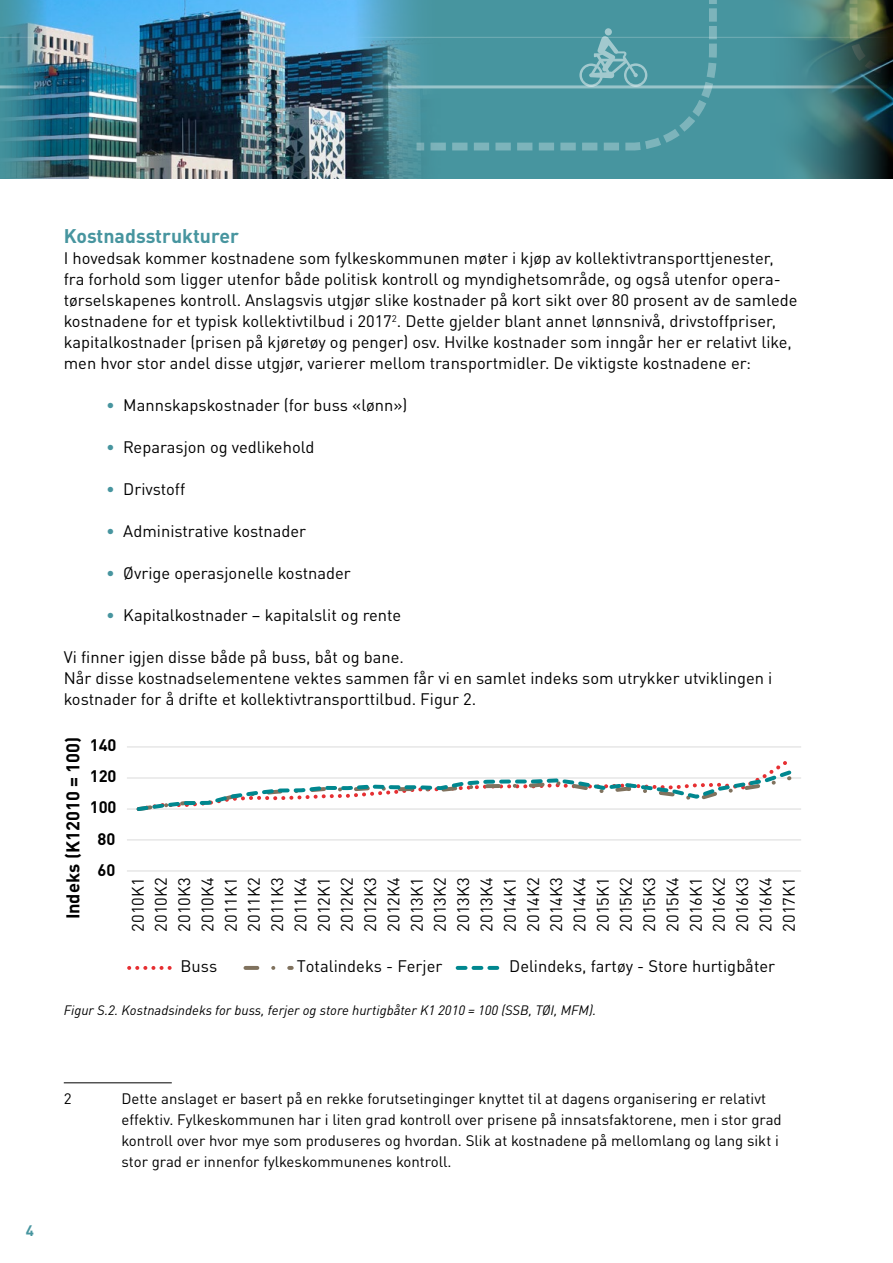
<style>
.page{position:relative;width:893px;height:1263px;background:#fff}
.page>*{position:absolute;margin:0;border:0;box-sizing:border-box;transform-origin:0 0}
.t1{font:700 19.5px "DINOT";color:#47959f}
.t2{font:700 18.3px "DIN";color:#000}
.t3{font:16.5px/21px "DINOT";color:#000}
.t4{font:16.5px/23.2px "DIN";color:#000;text-align:justify}
.t5{font:700 16.5px "DIN";color:#000}
.t6{font:15px/21px "DINOT";color:#000}
.t7{font:700 15px "DINOT";color:#47959f}
.t8{font:italic 13.5px "DINOT";color:#000}
.s1{color:#47959f}
</style>
<div class="page">
<svg style="left:446px;top:0;width:316px;height:179px;background:#4c98a1"></svg>
<hr style="left:127px;top:839px;width:674px;height:1px;background:#e3e3e3">
<hr style="left:127px;top:808px;width:674px;height:2px;background:#e3e3e3">
<hr style="left:127px;top:777px;width:674px;height:2px;background:#e3e3e3">
<hr style="left:127px;top:746px;width:674px;height:1px;background:#e3e3e3">
<hr style="left:127px;top:870px;width:674px;height:2px;background:#e3e3e3">
<svg style="left:136px;top:761px;width:656px;height:50px"></svg>
<svg style="left:129px;top:966px;width:43px;height:4px"></svg>
<svg style="left:245px;top:966px;width:47px;height:4px"></svg>
<svg style="left:458px;top:966px;width:42px;height:4px"></svg>
<hr style="left:64px;top:1082px;width:108px;height:1px;background:#000">
<img style="left:0;top:0;width:446px;height:179px">
<img style="left:762px;top:0;width:131px;height:179px">
<p class="t7" style="left:26px;top:1221px;width:10px">4</p>
<p class="t1" style="left:64px;top:223px;width:177px">Kostnadsstrukturer</p>
<p class="t3" style="left:64px;top:247px;width:735px">I hovedsak kommer kostnadene som fylkeskommunen møter i kjøp av kollektivtransporttjenester, fra forhold som ligger utenfor både politisk kontroll og myndighetsområde, og også utenfor opera&shy;tørselskapenes kontroll. Anslagsvis utgjør slike kostnader på kort sikt over 80 prosent av de samlede kostnadene for et typisk kollektivtilbud i 2017<sup>2</sup>. Dette gjelder blant annet lønnsnivå, drivstoffpriser, kapitalkostnader (prisen på kjøretøy og penger) osv. Hvilke kostnader som inngår her er relativt like, men hvor stor andel disse utgjør, varierer mellom transportmidler. De viktigste kostnadene er:</p>
<p class="t3" style="left:106px;top:394px;width:303px"><span class="s1">•</span> Mannskapskostnader (for buss «lønn»)</p>
<p class="t3" style="left:106px;top:436px;width:210px"><span class="s1">•</span> Reparasjon og vedlikehold</p>
<p class="t3" style="left:106px;top:478px;width:80px"><span class="s1">•</span> Drivstoff</p>
<p class="t3" style="left:106px;top:520px;width:201px"><span class="s1">•</span> Administrative kostnader</p>
<p class="t3" style="left:106px;top:562px;width:246px"><span class="s1">•</span> Øvrige operasjonelle kostnader</p>
<p class="t3" style="left:106px;top:604px;width:297px"><span class="s1">•</span> Kapitalkostnader – kapitalslit og rente</p>
<p class="t3" style="left:64px;top:646px;width:710px">Vi finner igjen disse både på buss, båt og bane.<br>Når disse kostnadselementene vektes sammen får vi en samlet indeks som utrykker utviklingen i kostnader for å drifte et kollektivtransporttilbud. Figur 2.</p>
<p class="t2" style="left:61px;top:919px;width:184px;rotate:-90deg">Indeks (K12010 = 100)</p>
<p class="t5" style="left:90px;top:735px;width:28px">140</p>
<p class="t5" style="left:90px;top:766px;width:28px">120</p>
<p class="t5" style="left:90px;top:797px;width:28px">100</p>
<p class="t5" style="left:97px;top:828px;width:19px">80</p>
<p class="t5" style="left:97px;top:859px;width:19px">60</p>
<p class="t4" style="left:126px;top:931px;width:55px;rotate:-90deg">2010K1<br>2010K2<br>2010K3<br>2010K4<br>2011K1<br>2011K2<br>2011K3<br>2011K4<br>2012K1<br>2012K2<br>2012K3<br>2012K4<br>2013K1<br>2013K2<br>2013K3<br>2013K4<br>2014K1<br>2014K2<br>2014K3<br>2014K4<br>2015K1<br>2015K2<br>2015K3<br>2015K4<br>2016K1<br>2016K2<br>2016K3<br>2016K4<br>2017K1</p>
<p class="t4" style="left:181px;top:954px;width:38px">Buss</p>
<p class="t4" style="left:297px;top:954px;width:147px">Totalindeks - Ferjer</p>
<p class="t4" style="left:509px;top:954px;width:268px">Delindeks, fartøy - Store hurtigbåter</p>
<p class="t8" style="left:64px;top:1002px;width:534px">Figur S.2. Kostnadsindeks for buss, ferjer og store hurtigbåter K1 2010 = 100 (SSB, TØI, MFM).</p>
<p class="t6" style="left:64px;top:1088px;width:9px">2</p>
<p class="t6" style="left:122px;top:1088px;width:662px">Dette anslaget er basert på en rekke forutsetinginger knyttet til at dagens organisering er relativt effektiv. Fylkeskommunen har i liten grad kontroll over prisene på innsatsfaktorene, men i stor grad kontroll over hvor mye som produseres og hvordan. Slik at kostnadene på mellomlang og lang sikt i stor grad er innenfor fylkeskommunenes kontroll.</p>
</div>
